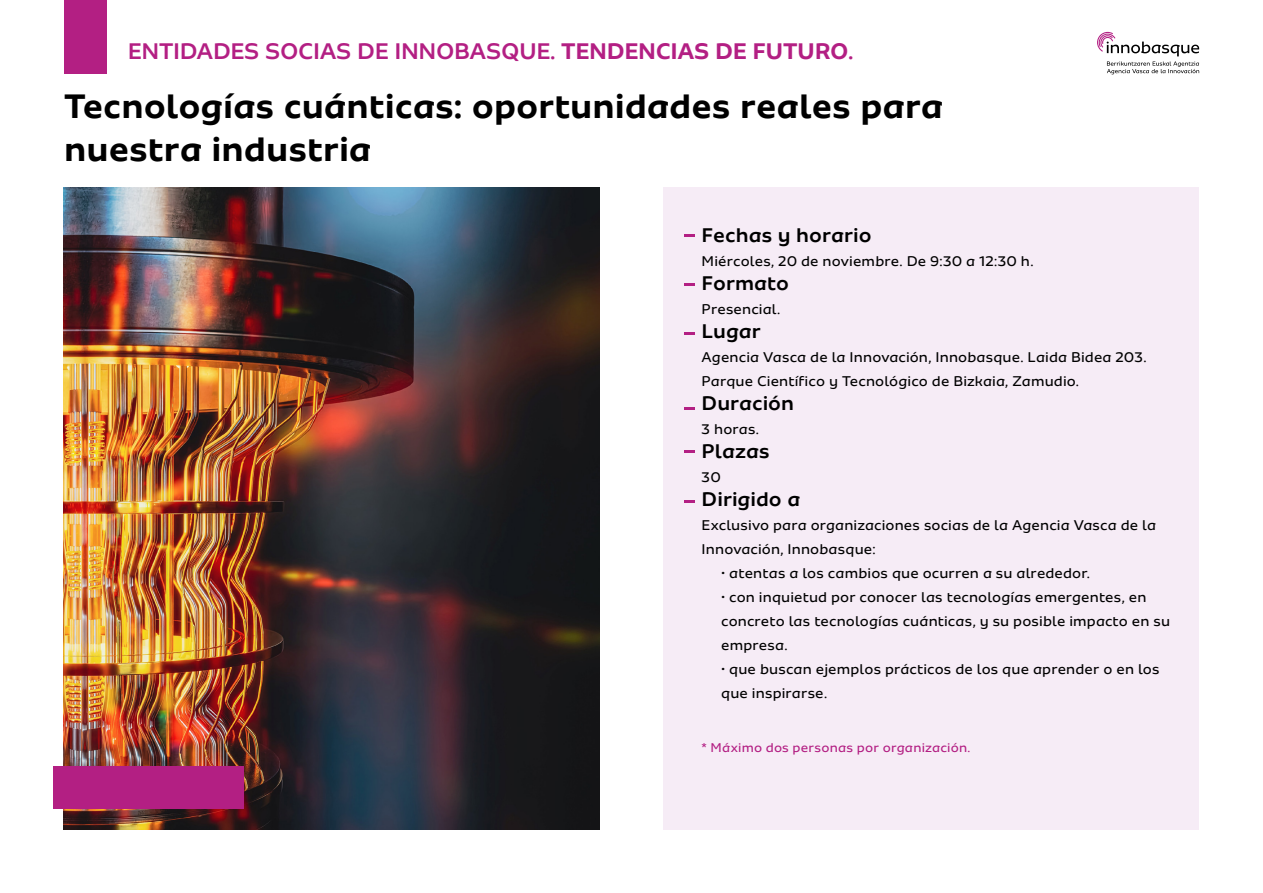
<style>
.page{position:relative;width:1263px;height:893px;background:#fff}
.page>*{position:absolute;margin:0;border:0;box-sizing:border-box;transform-origin:0 0}
.t1{font:700 36px/43.2px "Sua";color:#000}
.t2{font:500 24px "Sua";letter-spacing:-.015em;color:#b31f83}
.t3{font:500 21px "Sua";color:#000}
.t4{font:15px/24px "Sua";letter-spacing:.01em;color:#000}
.t5{font:13.5px "Sua";letter-spacing:.015em;color:#b31f83}
.s1{font-weight:700}
</style>
<div class="page">
<svg style="left:1097px;top:32px;width:102px;height:42px"></svg>
<div style="left:663px;top:187px;width:536px;height:642px;background:#f6ecf6"></div>
<div style="left:64px;top:0;width:42px;height:74px;background:#b31f83"></div>
<img style="left:64px;top:187px;width:536px;height:642px">
<svg style="left:685px;top:235px;width:10px;height:2px"></svg>
<svg style="left:684px;top:283px;width:10px;height:3px"></svg>
<svg style="left:684px;top:332px;width:10px;height:2px"></svg>
<svg style="left:684px;top:407px;width:10px;height:3px"></svg>
<svg style="left:685px;top:450px;width:10px;height:2px"></svg>
<svg style="left:685px;top:500px;width:10px;height:2px"></svg>
<div style="left:54px;top:766px;width:190px;height:43px;background:#b31f83"></div>
<h2 class="t2" style="left:128px;top:37px;width:727px">ENTIDADES SOCIAS DE INNOBASQUE. <span class="s1">TENDENCIAS DE FUTURO</span>.</h2>
<h1 class="t1" style="left:64px;top:84px;width:880px">Tecnologías cuánticas: oportunidades reales para nuestra industria</h1>
<h3 class="t3" style="left:702px;top:223px;width:171px">Fechas y horario</h3>
<p class="t4" style="left:702px;top:249px;width:333px">Miércoles, 20 de noviembre. De 9:30 a 12:30 h.</p>
<h3 class="t3" style="left:702px;top:271px;width:89px">Formato</h3>
<p class="t4" style="left:702px;top:297px;width:80px">Presencial.</p>
<h3 class="t3" style="left:702px;top:319px;width:61px">Lugar</h3>
<p class="t4" style="left:702px;top:345px;width:446px">Agencia Vasca de la Innovación, Innobasque. Laida Bidea 203.<br>Parque Científico y Tecnológico de Bizkaia, Zamudio.</p>
<h3 class="t3" style="left:702px;top:391px;width:94px">Duración</h3>
<p class="t4" style="left:702px;top:417px;width:59px">3 horas.</p>
<h3 class="t3" style="left:702px;top:439px;width:70px">Plazas</h3>
<p class="t4" style="left:702px;top:465px;width:21px">30</p>
<h3 class="t3" style="left:702px;top:487px;width:100px">Dirigido a</h3>
<p class="t4" style="left:702px;top:513px;width:456px">Exclusivo para organizaciones socias de la Agencia Vasca de la<br>Innovación, Innobasque:</p>
<p class="t4" style="left:721px;top:561px;width:370px">• atentas a los cambios que ocurren a su alrededor.</p>
<p class="t4" style="left:721px;top:585px;width:450px">• con inquietud por conocer las tecnologías emergentes, en concreto las tecnologías cuánticas, y su posible impacto en su empresa.</p>
<p class="t4" style="left:721px;top:657px;width:440px">• que buscan ejemplos prácticos de los que aprender o en los que inspirarse.</p>
<p class="t5" style="left:702px;top:740px;width:270px">* Máximo dos personas por organización.</p>
</div>
